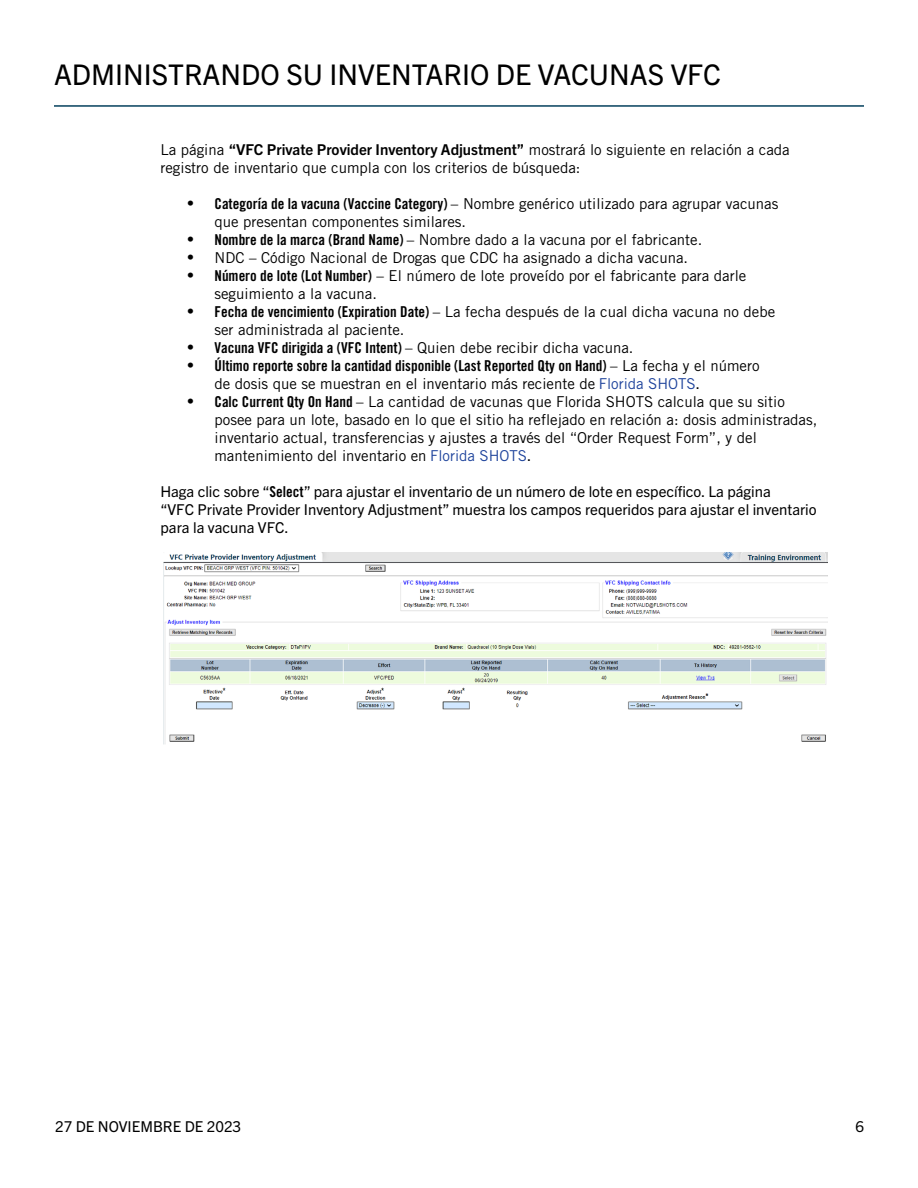
<style>
.page{position:relative;width:918px;height:1188px;background:#fff}
.page>*{position:absolute;margin:0;border:0;box-sizing:border-box;transform-origin:0 0}
.t1{font:28.5px "Trade Gothic Next LT Pro";color:#000}
.t2{font:15px/18px "Trade Gothic";color:#000}
.t3{font:15px/18px "Trade Gothic Next LT Pro";color:#000}
.t4{font:15px "Trade Gothic Bold Cond Twenty";color:#000}
.s1{font-family:"Trade Gothic Next LT Pro";font-weight:700}
.s2{font-family:"Times";font-size:18px}
.s3{font-family:"Trade Gothic Bold Cond Twenty"}
.s4{font-family:"Trade Gothic"}
.s5{color:#1f449c}
.s6{font-family:"Trade Gothic Next LT Pro"}
</style>
<div class="page">
<hr style="left:54px;top:105px;width:810px;height:2px;background:#04405c">
<img style="left:163px;top:553px;width:664px;height:192px">
<h1 class="t1" style="left:54px;top:55px;width:669px">ADMINISTRANDO SU INVENTARIO DE VACUNAS VFC</h1>
<p class="t2" style="left:161px;top:140px;width:631px">La página <span class="s1">“VFC Private Provider Inventory Adjustment”</span> mostrará lo siguiente en relación a cada registro de inventario que cumpla con los criterios de búsqueda:</p>
<p class="t2" style="left:215px;top:194px;width:565px;text-indent:-27px"><span class="s2">•</span> <span class="s3">Categoría de la vacuna (Vaccine Category)</span> – Nombre genérico utilizado para agrupar vacunas que presentan componentes similares.</p>
<p class="t2" style="left:188px;top:230px;width:516px"><span class="s2">•</span> <span class="s3">Nombre de la marca (Brand Name)</span> – Nombre dado a la vacuna por el fabricante.</p>
<p class="t2" style="left:188px;top:248px;width:502px"><span class="s2">•</span> NDC – Código Nacional de Drogas que CDC ha asignado a dicha vacuna.</p>
<p class="t2" style="left:215px;top:266px;width:533px;text-indent:-27px"><span class="s2">•</span> <span class="s3">Número de lote (Lot Number)</span> – El número de lote proveído por el fabricante para darle seguimiento a la vacuna.</p>
<p class="t2" style="left:215px;top:302px;width:562px;text-indent:-27px"><span class="s2">•</span> <span class="s3">Fecha de vencimiento (Expiration Date)</span> – La fecha después de la cual dicha vacuna no debe ser administrada al paciente.</p>
<p class="t4" style="left:188px;top:339px;width:448px"><span class="s2">•</span> Vacuna VFC dirigida a (VFC Intent) <span class="s4">– Quien debe recibir dicha vacuna.</span></p>
<p class="t4" style="left:188px;top:357px;width:574px"><span class="s2">•</span> Último reporte sobre la cantidad disponible (Last Reported Qty on Hand) <span class="s4">– La fecha y el número</span></p>
<p class="t2" style="left:215px;top:374px;width:487px">de dosis que se muestran en el inventario más reciente de <span class="s5">Florida SHOTS</span><span class="s6">.</span></p>
<p class="t2" style="left:215px;top:392px;width:604px;text-indent:-27px"><span class="s2">•</span> <span class="s3">Calc Current Qty On Hand</span> – La cantidad de vacunas que Florida SHOTS calcula que su sitio posee para un lote, basado en lo que el sitio ha reflejado en relación a: dosis administradas, inventario actual, transferencias y ajustes a través del “Order Request Form”, y del mantenimiento del inventario en <span class="s5">Florida SHOTS</span><span class="s6">.</span></p>
<p class="t3" style="left:161px;top:482px;width:658px">Haga clic sobre “<span class="s3">Select</span>” para ajustar el inventario de un número de lote en específico. La página<br>“VFC Private Provider Inventory Adjustment” muestra los campos requeridos para ajustar el inventario para la vacuna VFC.</p>
<p class="t3" style="left:55px;top:1117px;width:188px">27 DE NOVIEMBRE DE 2023</p>
<p class="t3" style="left:855px;top:1117px;width:10px">6</p>
</div>
